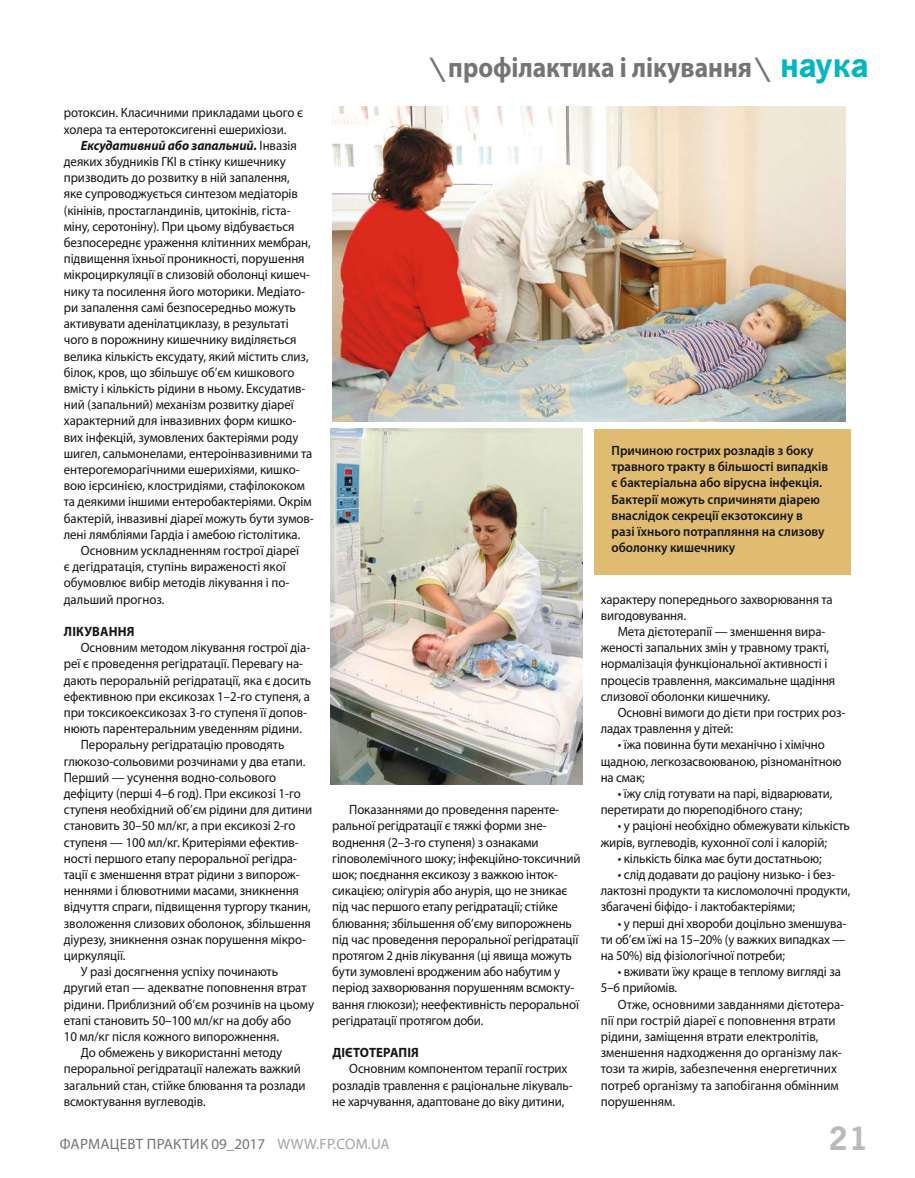
<style>
.page{position:relative;width:915px;height:1178px;background:#fff}
.page>*{position:absolute;margin:0;border:0;box-sizing:border-box;transform-origin:0 0}
.t1{font:700 34.5px "News Paper C";color:#bababb}
.t2{font:700 28.5px "Myriad Pro";color:#747473;scale:.9 1}
.t3{font:15px "Myriad Pro";letter-spacing:.02em;color:#747473}
.t4{font:13.5px/16.2px "Myriad Pro";letter-spacing:-.005em;color:#131413;scale:.95 1}
.t5{font:600 13.5px/16.2px "Myriad Pro";color:#131413;scale:.95 1}
.t6{font:italic 700 13.5px "Myriad Pro";letter-spacing:-.005em;color:#131413;scale:.95 1}
.t7{font:700 13.5px "Myriad Pro";letter-spacing:.01em;color:#131413;scale:.95 1}
.s1{font-weight:400;font-style:normal}
.s2{font-family:"News Paper C"}
.s3{font-family:"News Paper C";font-size:36px;color:#00b6c0}
.s4{color:#a3a4a4}
</style>
<div class="page">
<img style="left:330px;top:428px;width:252px;height:356px">
<img style="left:332px;top:106px;width:513px;height:315px">
<div style="left:594px;top:429px;width:256px;height:146px;background:#e0bc73"></div>
<p class="t4" style="left:64px;top:106px;width:253px">ротоксин. Класичними прикладами цього є холера та ентеротоксигенні ешерихіози.</p>
<p class="t6" style="left:81px;top:140px;width:229px">Ексудативний або запальний. <span class="s1">Інвазія</span></p>
<p class="t4" style="left:64px;top:154px;width:235px">деяких збудників ГКІ в стінку кишечнику</p>
<p class="t4" style="left:64px;top:171px;width:239px">призводить до розвитку в ній запалення,</p>
<p class="t4" style="left:64px;top:187px;width:248px">яке супроводжується синтезом медіаторів</p>
<p class="t4" style="left:64px;top:203px;width:240px">(кінінів, простагландинів, цитокінів, гіста-</p>
<p class="t4" style="left:64px;top:219px;width:244px">міну, серотоніну). При цьому відбувається</p>
<p class="t4" style="left:64px;top:235px;width:261px">безпосереднє ураження клітинних мембран,</p>
<p class="t4" style="left:64px;top:252px;width:255px">підвищення їхньої проникності, порушення</p>
<p class="t4" style="left:64px;top:268px;width:260px">мікроциркуляції в слизовій оболонці кишеч-</p>
<p class="t4" style="left:64px;top:284px;width:255px">нику та посилення його моторики. Медіато-</p>
<p class="t4" style="left:64px;top:300px;width:246px">ри запалення самі безпосередньо можуть</p>
<p class="t4" style="left:64px;top:316px;width:238px">активувати аденілатциклазу, в результаті</p>
<p class="t4" style="left:64px;top:333px;width:246px">чого в порожнину кишечнику виділяється</p>
<p class="t4" style="left:64px;top:349px;width:259px">велика кількість ексудату, який містить слиз,</p>
<p class="t4" style="left:64px;top:365px;width:244px">білок, кров, що збільшує об’єм кишкового</p>
<p class="t4" style="left:64px;top:381px;width:256px">вмісту і кількість рідини в ньому. Ексудатив-</p>
<p class="t4" style="left:64px;top:397px;width:243px">ний (запальний) механізм розвитку діареї</p>
<p class="t4" style="left:64px;top:414px;width:246px">характерний для інвазивних форм кишко-</p>
<p class="t4" style="left:64px;top:430px;width:248px">вих інфекцій, зумовлених бактеріями роду</p>
<p class="t4" style="left:64px;top:446px;width:263px">шигел, сальмонелами, ентероінвазивними та</p>
<p class="t4" style="left:64px;top:462px;width:250px">ентерогеморагічними ешерихіями, кишко-</p>
<p class="t4" style="left:64px;top:478px;width:255px">вою ієрсинією, клостридіями, стафілококом</p>
<p class="t4" style="left:64px;top:495px;width:262px">та деякими іншими ентеробактеріями. Окрім</p>
<p class="t4" style="left:64px;top:511px;width:264px">бактерій, інвазивні діареї можуть бути зумов-</p>
<p class="t4" style="left:64px;top:527px;width:250px">лені лямбліями Гардіа і амебою гістолітика.</p>
<p class="t4" style="left:81px;top:543px;width:231px">Основним ускладненням гострої діареї</p>
<p class="t4" style="left:64px;top:559px;width:235px">є дегідратація, ступінь вираженості якої</p>
<p class="t4" style="left:64px;top:576px;width:239px">обумовлює вибір методів лікування і по-</p>
<p class="t4" style="left:64px;top:592px;width:107px">дальший прогноз.</p>
<p class="t7" style="left:64px;top:626px;width:76px">ЛІКУВАННЯ</p>
<p class="t4" style="left:81px;top:640px;width:243px">Основним методом лікування гострої діа-</p>
<p class="t4" style="left:64px;top:657px;width:253px">реї є проведення регідратації. Перевагу на-</p>
<p class="t4" style="left:64px;top:673px;width:262px">дають пероральній регідратації, яка є досить</p>
<p class="t4" style="left:64px;top:689px;width:260px">ефективною при ексикозах 1–2-го ступеня, а</p>
<p class="t4" style="left:64px;top:705px;width:257px">при токсикоексикозах 3-го ступеня її допов-</p>
<p class="t4" style="left:64px;top:721px;width:252px">нюють парентеральним уведенням рідини.</p>
<p class="t4" style="left:81px;top:738px;width:216px">Пероральну регідратацію проводять</p>
<p class="t4" style="left:64px;top:754px;width:256px">глюкозо-сольовими розчинами у два етапи.</p>
<p class="t4" style="left:64px;top:770px;width:225px">Перший — усунення водно-сольового</p>
<p class="t4" style="left:64px;top:786px;width:251px">дефіциту (перші 4–6 год). При ексикозі 1-го</p>
<p class="t4" style="left:64px;top:802px;width:263px">ступеня необхідний об’єм рідини для дитини</p>
<p class="t4" style="left:64px;top:819px;width:245px">становить 30–50 мл/кг, а при ексикозі 2-го</p>
<p class="t4" style="left:64px;top:835px;width:249px">ступеня — 100 мл/кг. Критеріями ефектив-</p>
<p class="t4" style="left:64px;top:851px;width:247px">ності першого етапу пероральної регідра-</p>
<p class="t4" style="left:64px;top:867px;width:250px">тації є зменшення втрат рідини з випорож-</p>
<p class="t4" style="left:64px;top:883px;width:249px">неннями і блювотними масами, зникнення</p>
<p class="t4" style="left:64px;top:900px;width:261px">відчуття спраги, підвищення тургору тканин,</p>
<p class="t4" style="left:64px;top:916px;width:261px">зволоження слизових оболонок, збільшення</p>
<p class="t4" style="left:64px;top:932px;width:256px">діурезу, зникнення ознак порушення мікро-</p>
<p class="t4" style="left:64px;top:948px;width:66px">циркуляції.</p>
<p class="t4" style="left:81px;top:964px;width:209px">У разі досягнення успіху починають</p>
<p class="t4" style="left:64px;top:981px;width:257px">другий етап — адекватне поповнення втрат</p>
<p class="t4" style="left:64px;top:997px;width:265px">рідини. Приблизний об’єм розчинів на цьому</p>
<p class="t4" style="left:64px;top:1013px;width:241px">етапі становить 50–100 мл/кг на добу або</p>
<p class="t4" style="left:64px;top:1029px;width:228px">10 мл/кг після кожного випорожнення.</p>
<p class="t4" style="left:81px;top:1045px;width:213px">До обмежень у використанні методу</p>
<p class="t4" style="left:64px;top:1062px;width:251px">пероральної регідратації належать важкий</p>
<p class="t4" style="left:64px;top:1078px;width:256px">загальний стан, стійке блювання та розлади</p>
<p class="t4" style="left:64px;top:1094px;width:151px">всмоктування вуглеводів.</p>
<h2 class="t2" style="left:432px;top:56px;width:485px"><span class="s2">\</span> профілактика і лікування <span class="s2">\</span> <span class="s3">наука</span></h2>
<p class="t4" style="left:332px;top:802px;width:262px;text-indent:17px">Показаннями до проведення паренте&shy;ральної регідратації є тяжкі форми зне&shy;воднення (2–3-го ступеня) з ознаками гіповолемічного шоку; інфекційно-токсичний шок; поєднання ексикозу з важкою інток&shy;сикацією; олігурія або анурія, що не зникає під час першого етапу регідратації; стійке блювання; збільшення об’єму випорожнень під час проведення пероральної регідратації протягом 2 днів лікування (ці явища можуть бути зумовлені вродженим або набутим у період захворювання порушенням всмокту&shy;вання глюкози); неефективність пероральної регідратації протягом доби.</p>
<p class="t7" style="left:332px;top:1047px;width:92px">ДІЄТОТЕРАПІЯ</p>
<p class="t4" style="left:332px;top:1062px;width:254px;text-indent:17px">Основним компонентом терапії гострих розладів травлення є раціональне лікуваль&shy;не харчування, адаптоване до віку дитини,</p>
<p class="t5" style="left:611px;top:443px;width:229px">Причиною гострих розладів з боку травного тракту в більшості випадків є бактеріальна або вірусна інфекція.<br>Бактерії можуть спричиняти діарею внаслідок секреції екзотоксину в разі їхнього потрапляння на слизову оболонку кишечнику</p>
<p class="t4" style="left:600px;top:592px;width:245px">характеру попереднього захворювання та вигодовування.</p>
<p class="t4" style="left:600px;top:624px;width:248px;text-indent:17px">Мета дієтотерапії — зменшення вира&shy;женості запальних змін у травному тракті, нормалізація функціональної активності і процесів травлення, максимальне щадіння слизової оболонки кишечнику.</p>
<p class="t4" style="left:600px;top:705px;width:259px;text-indent:17px">Основні вимоги до дієти при гострих роз&shy;ладах травлення у дітей:</p>
<p class="t4" style="left:600px;top:738px;width:255px;text-indent:17px">• їжа повинна бути механічно і хімічно щадною, легкозасвоюваною, різноманітною на смак;</p>
<p class="t4" style="left:600px;top:786px;width:245px;text-indent:17px">• їжу слід готувати на парі, відварювати, перетирати до пюреподібного стану;</p>
<p class="t4" style="left:600px;top:819px;width:264px;text-indent:17px">• у раціоні необхідно обмежувати кількість жирів, вуглеводів, кухонної солі і калорій;</p>
<p class="t4" style="left:617px;top:851px;width:216px">• кількість білка має бути достатньою;</p>
<p class="t4" style="left:600px;top:867px;width:264px;text-indent:17px">• слід додавати до раціону низько- і без&shy;лактозні продукти та кисломолочні продукти, збагачені біфідо- і лактобактеріями;</p>
<p class="t4" style="left:600px;top:916px;width:260px;text-align:justify;text-indent:17px">• у перші дні хвороби доцільно зменшува&shy;ти об’єм їжі на 15–20% (у важких випадках — на 50%) від фізіологічної потреби;</p>
<p class="t4" style="left:600px;top:964px;width:254px;text-indent:17px">• вживати їжу краще в теплому вигляді за<br>5–6 прийомів.</p>
<p class="t4" style="left:600px;top:997px;width:258px;text-indent:17px">Отже, основними завданнями дієтотера&shy;пії при гострій діареї є поповнення втрати рідини, заміщення втрати електролітів, зменшення надходження до організму лак&shy;този та жирів, забезпечення енергетичних потреб організму та запобігання обмінним порушенням.</p>
<p class="t3" style="left:60px;top:1139px;width:331px">ФАРМАЦЕВТ ПРАКТИК 09_2017 <span class="s4">WWW.FP.COM.UA</span></p>
<h1 class="t1" style="left:827px;top:1127px;width:42px">21</h1>
</div>
